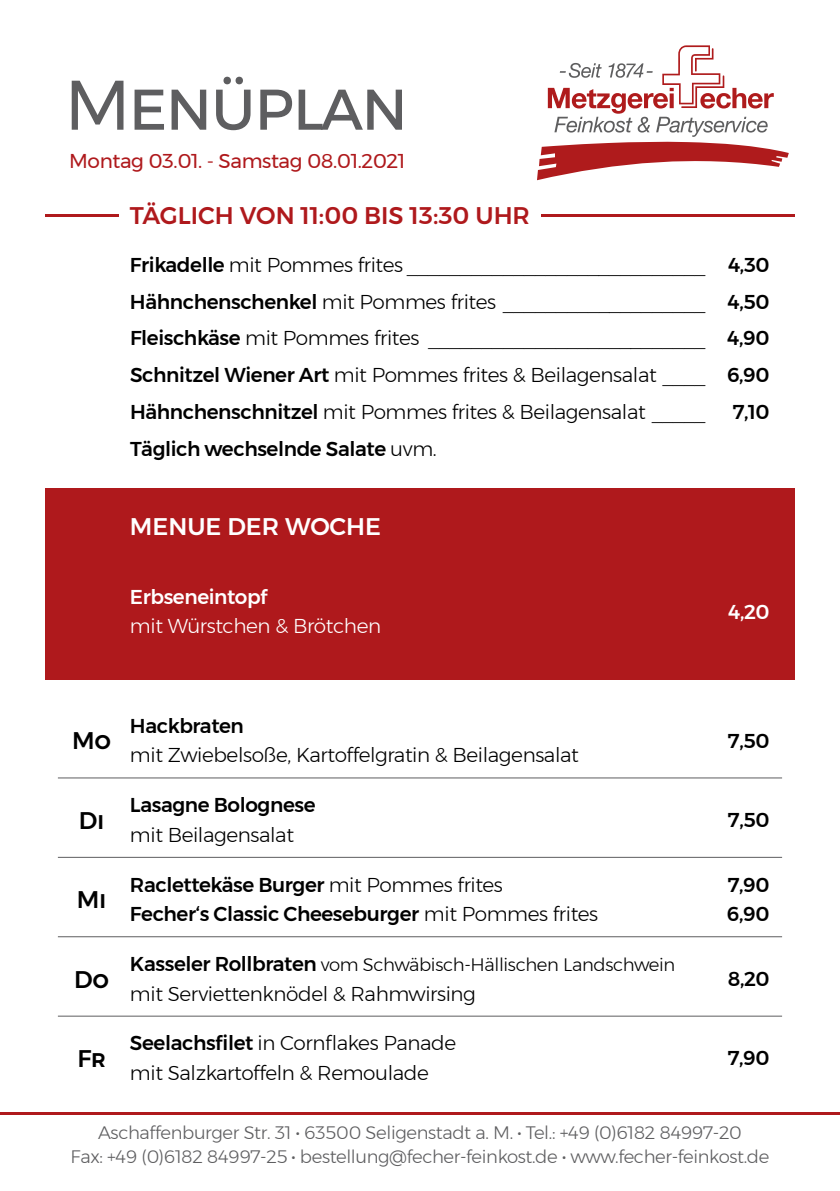
<style>
.page{position:relative;width:840px;height:1191px;background:#fff}
.page>*{position:absolute;margin:0;border:0;box-sizing:border-box;transform-origin:0 0}
.t1{font:70px "Montserrat";letter-spacing:-.04em;color:#5e5e60}
.t2{font:500 24px "Montserrat";color:#af191c}
.t3{font:500 24px "Montserrat";color:#fff}
.t4{font:500 24px "Montserrat";letter-spacing:-.02em;color:#000}
.t5{font:300 20px/36.8px "Montserrat";letter-spacing:-.02em;color:#000}
.t6{font:500 20px/29.6px "Montserrat";letter-spacing:-.02em;color:#000}
.t7{font:20px "Montserrat";letter-spacing:-.02em;color:#af191c}
.t8{font:300 20px "Montserrat";letter-spacing:-.02em;color:#fff}
.t9{font:500 20px "Montserrat";letter-spacing:-.02em;color:#fff}
.t10{font:300 18px/24px "Montserrat";letter-spacing:-.02em;color:#5e5e60;text-align:center}
.t11{font:300 18px "Montserrat";letter-spacing:-.02em;color:#000}
.s1{font-weight:500}
.s2{font-weight:300}
.s3{font-weight:500;font-size:20px}
</style>
<div class="page">
<hr style="left:0;top:1112px;width:839px;height:2px;background:#af191c">
<svg style="left:537px;top:45px;width:251px;height:135px"></svg>
<hr style="left:58px;top:1015px;width:723px;height:1px;background:#5e5e60">
<hr style="left:58px;top:936px;width:723px;height:1px;background:#5e5e60">
<hr style="left:58px;top:857px;width:723px;height:1px;background:#5e5e60">
<hr style="left:58px;top:777px;width:723px;height:1px;background:#5e5e60">
<div style="left:45px;top:488px;width:749px;height:192px;background:#af191c"></div>
<hr style="left:541px;top:214px;width:253px;height:2px;background:#af191c">
<hr style="left:45px;top:214px;width:73px;height:2px;background:#af191c">
<h1 class="t1" style="left:65px;top:51px;width:345px">Menüplan</h1>
<p class="t7" style="left:69px;top:145px;width:337px">Montag 03.01. - Samstag 08.01.2021</p>
<p class="t2" style="left:130px;top:196px;width:401px">TÄGLICH VON 11:00 BIS 13:30 UHR</p>
<p class="t5" style="left:130px;top:246px;width:640px;text-align:justify"><span class="s1">Frikadelle</span> mit Pommes frites ____________________________ <span class="s1">4,30<br>Hähnchenschenkel</span> mit Pommes frites ___________________ <span class="s1">4,50<br>Fleischkäse</span> mit Pommes frites __________________________ <span class="s1">4,90<br>Schnitzel Wiener Art</span> mit Pommes frites &amp; Beilagensalat ____ <span class="s1">6,90<br>Hähnchenschnitzel</span> mit Pommes frites &amp; Beilagensalat _____</p>
<p class="t6" style="left:732px;top:397px;width:38px">7,10</p>
<p class="t6" style="left:130px;top:434px;width:308px">Täglich wechselnde Salate <span class="s2">uvm.</span></p>
<p class="t3" style="left:130px;top:507px;width:252px">MENUE DER WOCHE</p>
<p class="t9" style="left:130px;top:581px;width:139px">Erbseneintopf</p>
<p class="t8" style="left:130px;top:611px;width:252px">mit Würstchen &amp; Brötchen</p>
<p class="t9" style="left:728px;top:596px;width:43px">4,20</p>
<p class="t4" style="left:72px;top:722px;width:40px">Mo</p>
<p class="t6" style="left:130px;top:710px;width:115px">Hackbraten</p>
<p class="t5" style="left:130px;top:736px;width:450px">mit Zwiebelsoße, Kartoffelgratin &amp; Beilagensalat</p>
<p class="t6" style="left:728px;top:725px;width:43px">7,50</p>
<p class="t4" style="left:79px;top:801px;width:27px">Di</p>
<p class="t6" style="left:130px;top:790px;width:187px">Lasagne Bolognese</p>
<p class="t5" style="left:130px;top:816px;width:165px">mit Beilagensalat</p>
<p class="t6" style="left:728px;top:805px;width:43px">7,50</p>
<p class="t4" style="left:77px;top:881px;width:31px">Mi</p>
<p class="t6" style="left:130px;top:869px;width:469px">Raclettekäse Burger <span class="s2">mit Pommes frites<br></span>Fecher‘s Classic Cheeseburger <span class="s2">mit Pommes frites</span></p>
<p class="t6" style="left:726px;top:869px;width:44px">7,90<br>6,90</p>
<p class="t4" style="left:74px;top:960px;width:36px">Do</p>
<p class="t11" style="left:130px;top:951px;width:546px"><span class="s3">Kasseler Rollbraten</span> vom Schwäbisch-Hällischen Landschwein</p>
<p class="t5" style="left:130px;top:974px;width:347px">mit Serviettenknödel &amp; Rahmwirsing</p>
<p class="t6" style="left:727px;top:963px;width:43px">8,20</p>
<p class="t4" style="left:77px;top:1039px;width:30px">Fr</p>
<p class="t5" style="left:130px;top:1028px;width:327px;line-height:29.6px"><span class="s1">Seelachsfilet</span> in Cornflakes Panade mit Salzkartoffeln &amp; Remoulade</p>
<p class="t6" style="left:727px;top:1043px;width:43px">7,90</p>
<p class="t10" style="left:71px;top:1120px;width:699px">Aschaffenburger Str. 31 <span class="s1">·</span> 63500 Seligenstadt a. M. <span class="s1">·</span> Tel.: +49 (0)6182 84997-20<br>Fax: +49 (0)6182 84997-25 <span class="s1">·</span> bestellung@fecher-feinkost.de <span class="s1">·</span> www.fecher-feinkost.de</p>
</div>
